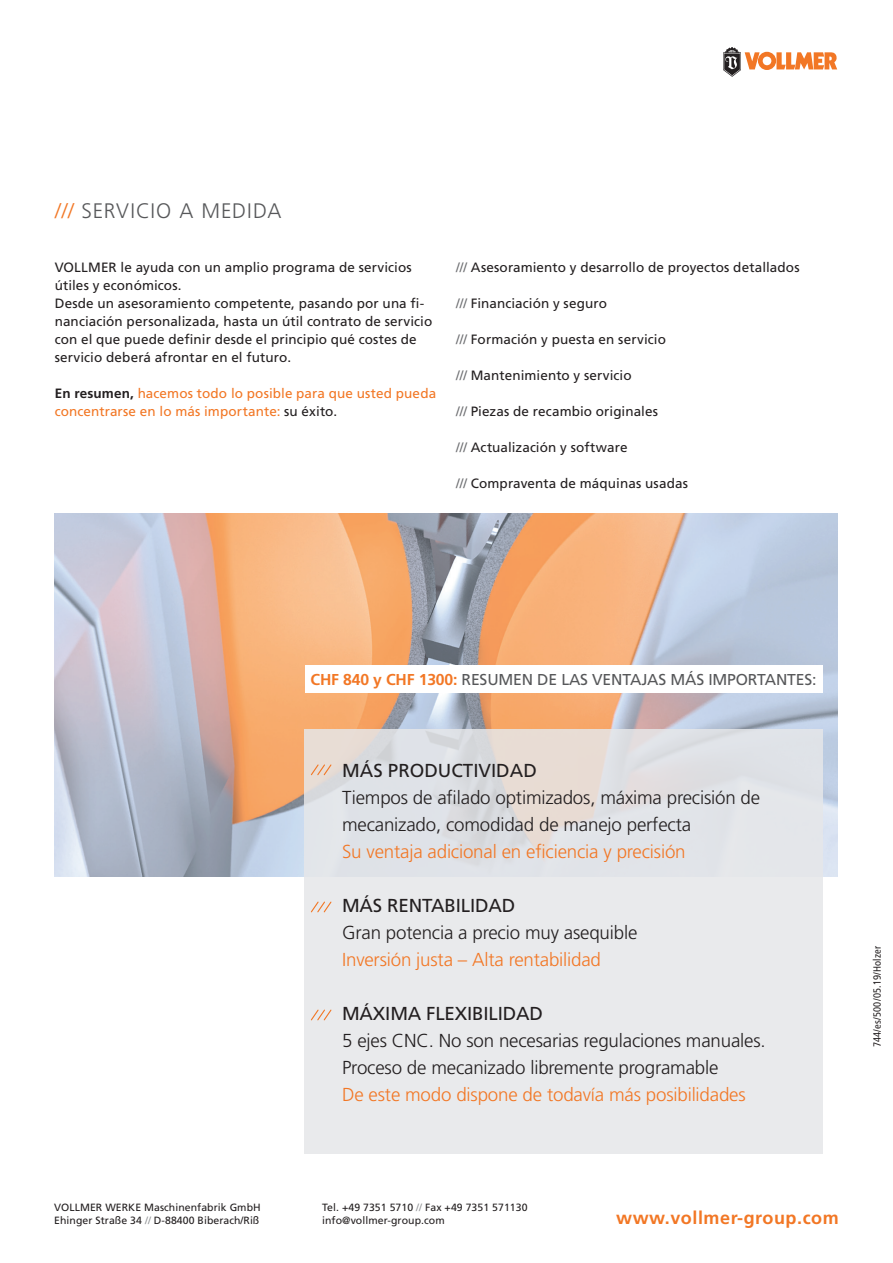
<style>
.page{position:relative;width:893px;height:1263px;background:#fff}
.page>*{position:absolute;margin:0;border:0;box-sizing:border-box;transform-origin:0 0}
.t1{font:300 21px "Frutiger LT";letter-spacing:.045em;color:#57585a}
.Einf__Abs{font:300 18.75px/27px "Frutiger LT";letter-spacing:-.01em;color:#231f20}
.Einf__Abs-2{font:300 18.75px "Frutiger LT";letter-spacing:-.01em;color:#f27725}
.Einf__Abs-3{font:18.75px "Frutiger LT";letter-spacing:-.01em;color:#231f20}
.t2{font:700 18px "Frutiger LT";letter-spacing:.03em;color:#f27725}
.t3{font:15.75px "Frutiger LT";letter-spacing:-.01em;color:#57585a}
.Aufzählung_Fließtext{font:13.5px/18px "Frutiger LT";letter-spacing:.005em;color:#231f20}
.t4{font:13.5px/18px "Frutiger LT";letter-spacing:.01em;color:#f27725}
.t5{font:10.5px "Frutiger LT";letter-spacing:.005em;color:#231f20}
.t6{font:condensed 10.5px "Frutiger LT";letter-spacing:.015em;color:#231f20}
.s1{color:#f27725}
.s2{font-weight:700;color:#231f20}
.s3{color:#231f20}
.s4{color:#6c6d70}
.s5{color:#939598}
.s6{font-weight:700;color:#f27725}
</style>
<div class="page">
<img style="left:55px;top:513px;width:782px;height:363px">
<svg style="left:723px;top:47px;width:114px;height:30px"></svg>
<div style="left:305px;top:729px;width:518px;height:425px;background:#e6e7e9"></div>
<div style="left:305px;top:665px;width:517px;height:27px;background:#fff"></div>
<svg style="left:310px;top:763px;width:22px;height:13px"></svg>
<svg style="left:311px;top:901px;width:21px;height:12px"></svg>
<svg style="left:311px;top:1009px;width:21px;height:12px"></svg>
<p class="t1" style="left:55px;top:199px;width:228px"><span class="s1">///</span> SERVICIO A MEDIDA</p>
<p class="Aufzählung_Fließtext" style="left:55px;top:258px;width:379px">VOLLMER le ayuda con un amplio programa de servicios útiles y económicos.<br>Desde un asesoramiento competente, pasando por una fi&shy;nanciación personalizada, hasta un útil contrato de servicio con el que puede definir desde el principio qué costes de servicio deberá afrontar en el futuro.</p>
<p class="t4" style="left:55px;top:384px;width:383px"><span class="s2">En resumen,</span> hacemos todo lo posible para que usted pueda concentrarse en lo más importante: <span class="s3">su éxito.</span></p>
<p class="Aufzählung_Fließtext" style="left:456px;top:258px;width:345px"><span class="s4">///</span> Asesoramiento y desarrollo de proyectos detallados</p>
<p class="Aufzählung_Fließtext" style="left:456px;top:294px;width:152px"><span class="s4">///</span> Financiación y seguro</p>
<p class="Aufzählung_Fließtext" style="left:456px;top:330px;width:211px"><span class="s4">///</span> Formación y puesta en servicio</p>
<p class="Aufzählung_Fließtext" style="left:456px;top:366px;width:177px"><span class="s4">///</span> Mantenimiento y servicio</p>
<p class="Aufzählung_Fließtext" style="left:456px;top:402px;width:204px"><span class="s4">///</span> Piezas de recambio originales</p>
<p class="Aufzählung_Fließtext" style="left:456px;top:438px;width:173px"><span class="s4">///</span> Actualización y software</p>
<p class="Aufzählung_Fließtext" style="left:456px;top:474px;width:233px"><span class="s4">///</span> Compraventa de máquinas usadas</p>
<p class="t5" style="left:54px;top:1201px;width:208px">VOLLMER WERKE Maschinenfabrik GmbH</p>
<p class="t5" style="left:54px;top:1214px;width:207px">Ehinger Straße 34 <span class="s5">//</span> D-88400 Biberach/Riß</p>
<p class="t3" style="left:311px;top:670px;width:507px"><span class="s6">CHF 840 y CHF 1300:</span> RESUMEN DE LAS VENTAJAS MÁS IMPORTANTES:</p>
<p class="Einf__Abs-3" style="left:342px;top:760px;width:196px">MÁS PRODUCTIVIDAD</p>
<p class="Einf__Abs" style="left:342px;top:785px;width:420px">Tiempos de afilado optimizados, máxima precisión de mecanizado, comodidad de manejo perfecta</p>
<p class="Einf__Abs-2" style="left:342px;top:841px;width:345px">Su ventaja adicional en eficiencia y precisión</p>
<p class="Einf__Abs-3" style="left:342px;top:895px;width:175px">MÁS RENTABILIDAD</p>
<p class="Einf__Abs" style="left:342px;top:920px;width:297px">Gran potencia a precio muy asequible</p>
<p class="Einf__Abs-2" style="left:342px;top:949px;width:260px">Inversión justa – Alta rentabilidad</p>
<p class="Einf__Abs-3" style="left:342px;top:1003px;width:202px">MÁXIMA FLEXIBILIDAD</p>
<p class="Einf__Abs" style="left:342px;top:1028px;width:425px">5 ejes CNC. No son necesarias regulaciones manuales.<br>Proceso de mecanizado libremente programable</p>
<p class="Einf__Abs-2" style="left:342px;top:1084px;width:405px">De este modo dispone de todavía más posibilidades</p>
<p class="t6" style="left:871px;top:1047px;width:103px;rotate:-90deg">744/es/500/05.19/Holzer</p>
<p class="t5" style="left:322px;top:1201px;width:207px">Tel. +49 7351 5710 <span class="s5">//</span> Fax +49 7351 571130</p>
<p class="t5" style="left:322px;top:1214px;width:124px">info@vollmer-group.com</p>
<p class="t2" style="left:616px;top:1207px;width:224px">www.vollmer-group.com</p>
</div>
